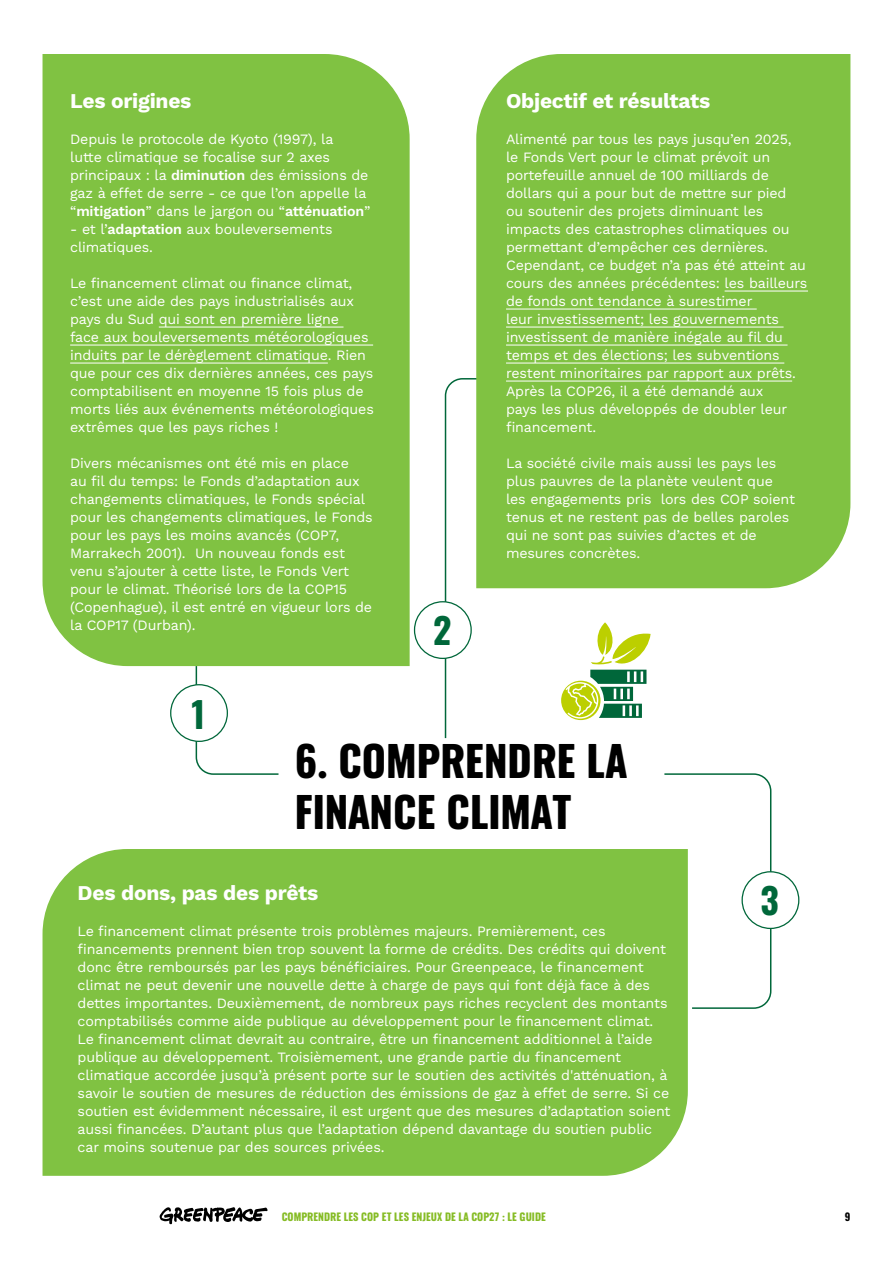
<style>
.page{position:relative;width:893px;height:1263px;background:#fff}
.page>*{position:absolute;margin:0;border:0;box-sizing:border-box;transform-origin:0 0}
.t1{font:42px/51px "Zodiac Sans";color:#000}
.t2{font:35.7px "Zodiac Sans";color:#00673a}
.t3{font:21px "Work Sans";letter-spacing:-.01em;color:#fff}
.t4{font:14.25px/18px "Work Sans";letter-spacing:-.01em;color:#fff}
.t5{font:10.5px "Zodiac Sans";color:#86bc25}
.t6{font:10.5px "Zodiac Sans";color:#000}
</style>
<div class="page">
<svg style="left:444px;top:378px;width:60px;height:361px"></svg>
<div style="left:43px;top:54px;width:367px;height:612px;background:#80c242"></div>
<div style="left:476px;top:54px;width:374px;height:534px;background:#80c242"></div>
<div style="left:43px;top:849px;width:645px;height:327px;background:#80c242"></div>
<hr style="left:159px;top:327px;width:184px;height:1px;background:#fff">
<hr style="left:70px;top:345px;width:303px;height:1px;background:#fff">
<hr style="left:70px;top:363px;width:258px;height:1px;background:#fff">
<hr style="left:725px;top:291px;width:83px;height:1px;background:#fff">
<hr style="left:506px;top:309px;width:251px;height:1px;background:#fff">
<hr style="left:506px;top:327px;width:278px;height:1px;background:#fff">
<hr style="left:506px;top:345px;width:281px;height:1px;background:#fff">
<hr style="left:506px;top:363px;width:278px;height:1px;background:#fff">
<hr style="left:506px;top:381px;width:286px;height:1px;background:#fff">
<svg style="left:195px;top:665px;width:85px;height:110px"></svg>
<svg style="left:663px;top:773px;width:109px;height:237px"></svg>
<div style="left:561px;top:681px;width:39px;height:39px;background:#bccf00;border-radius:50%"></div>
<svg style="left:565px;top:622px;width:86px;height:97px"></svg>
<div style="left:171px;top:685px;width:56px;height:56px;background:#fff;border-radius:50%"></div>
<div style="left:170px;top:684px;width:58px;height:58px;border:1px solid #00673a;border-radius:50%"></div>
<div style="left:414px;top:602px;width:57px;height:56px;background:#fff;border-radius:50%"></div>
<div style="left:414px;top:601px;width:58px;height:58px;border:1px solid #00673a;border-radius:50%"></div>
<div style="left:742px;top:872px;width:57px;height:56px;background:#fff;border-radius:50%"></div>
<div style="left:741px;top:871px;width:58px;height:58px;border:1px solid #00673a;border-radius:50%"></div>
<svg style="left:160px;top:1207px;width:108px;height:17px"></svg>
<h3 class="t3" style="left:70px;top:85px;width:123px">Les origines</h3>
<p class="t4" style="left:70px;top:130px;width:302px">Depuis le protocole de Kyoto (1997), la<br>lutte climatique se focalise sur 2 axes principaux : la diminution des émissions de gaz à effet de serre - ce que l’on appelle la “mitigation” dans le jargon ou “atténuation”</p>
<p class="t4" style="left:70px;top:220px;width:264px">- et l’adaptation aux bouleversements climatiques.</p>
<p class="t4" style="left:70px;top:274px;width:305px">Le financement climat ou finance climat, c’est une aide des pays industrialisés aux pays du Sud qui sont en première ligne<br>face aux bouleversements météorologiques induits par le dérèglement climatique. Rien que pour ces dix dernières années, ces pays comptabilisent en moyenne 15 fois plus de morts liés aux événements météorologiques extrêmes que les pays riches !</p>
<p class="t4" style="left:70px;top:454px;width:304px">Divers mécanismes ont été mis en place<br>au fil du temps: le Fonds d’adaptation aux changements climatiques, le Fonds spécial pour les changements climatiques, le Fonds pour les pays les moins avancés (COP7, Marrakech 2001). Un nouveau fonds est venu s’ajouter à cette liste, le Fonds Vert pour le climat. Théorisé lors de la COP15 (Copenhague), il est entré en vigueur lors de la COP17 (Durban).</p>
<h2 class="t2" style="left:191px;top:696px;width:15px">1</h2>
<h2 class="t2" style="left:433px;top:612px;width:20px">2</h2>
<h3 class="t3" style="left:506px;top:85px;width:206px">Objectif et résultats</h3>
<p class="t4" style="left:506px;top:130px;width:303px">Alimenté par tous les pays jusqu’en 2025, le Fonds Vert pour le climat prévoit un portefeuille annuel de 100 milliards de dollars qui a pour but de mettre sur pied<br>ou soutenir des projets diminuant les impacts des catastrophes climatiques ou permettant d’empêcher ces dernières.<br>Cependant, ce budget n’a pas été atteint au cours des années précédentes: les bailleurs de fonds ont tendance à surestimer<br>leur investissement; les gouvernements investissent de manière inégale au fil du temps et des élections; les subventions restent minoritaires par rapport aux prêts.<br>Après la COP26, il a été demandé aux<br>pays les plus développés de doubler leur financement.</p>
<p class="t4" style="left:506px;top:454px;width:291px">La société civile mais aussi les pays les plus pauvres de la planète veulent que les engagements pris lors des COP soient tenus et ne restent pas de belles paroles qui ne sont pas suivies d’actes et de mesures concrètes.</p>
<h1 class="t1" style="left:295px;top:738px;width:334px">6. COMPRENDRE LA<br>FINANCE CLIMAT</h1>
<h3 class="t3" style="left:78px;top:877px;width:242px">Des dons, pas des prêts</h3>
<p class="t4" style="left:78px;top:922px;width:594px">Le financement climat présente trois problèmes majeurs. Premièrement, ces financements prennent bien trop souvent la forme de crédits. Des crédits qui doivent donc être remboursés par les pays bénéficiaires. Pour Greenpeace, le financement climat ne peut devenir une nouvelle dette à charge de pays qui font déjà face à des dettes importantes. Deuxièmement, de nombreux pays riches recyclent des montants comptabilisés comme aide publique au développement pour le financement climat.<br>Le financement climat devrait au contraire, être un financement additionnel à l’aide publique au développement. Troisièmement, une grande partie du financement climatique accordée jusqu’à présent porte sur le soutien des activités d'atténuation, à savoir le soutien de mesures de réduction des émissions de gaz à effet de serre. Si ce soutien est évidemment nécessaire, il est urgent que des mesures d’adaptation soient aussi financées. D’autant plus que l’adaptation dépend davantage du soutien public car moins soutenue par des sources privées.</p>
<h2 class="t2" style="left:761px;top:882px;width:20px">3</h2>
<p class="t5" style="left:282px;top:1211px;width:266px">COMPRENDRE LES COP ET LES ENJEUX DE LA COP27 : LE GUIDE</p>
<p class="t6" style="left:845px;top:1211px;width:7px">9</p>
</div>
